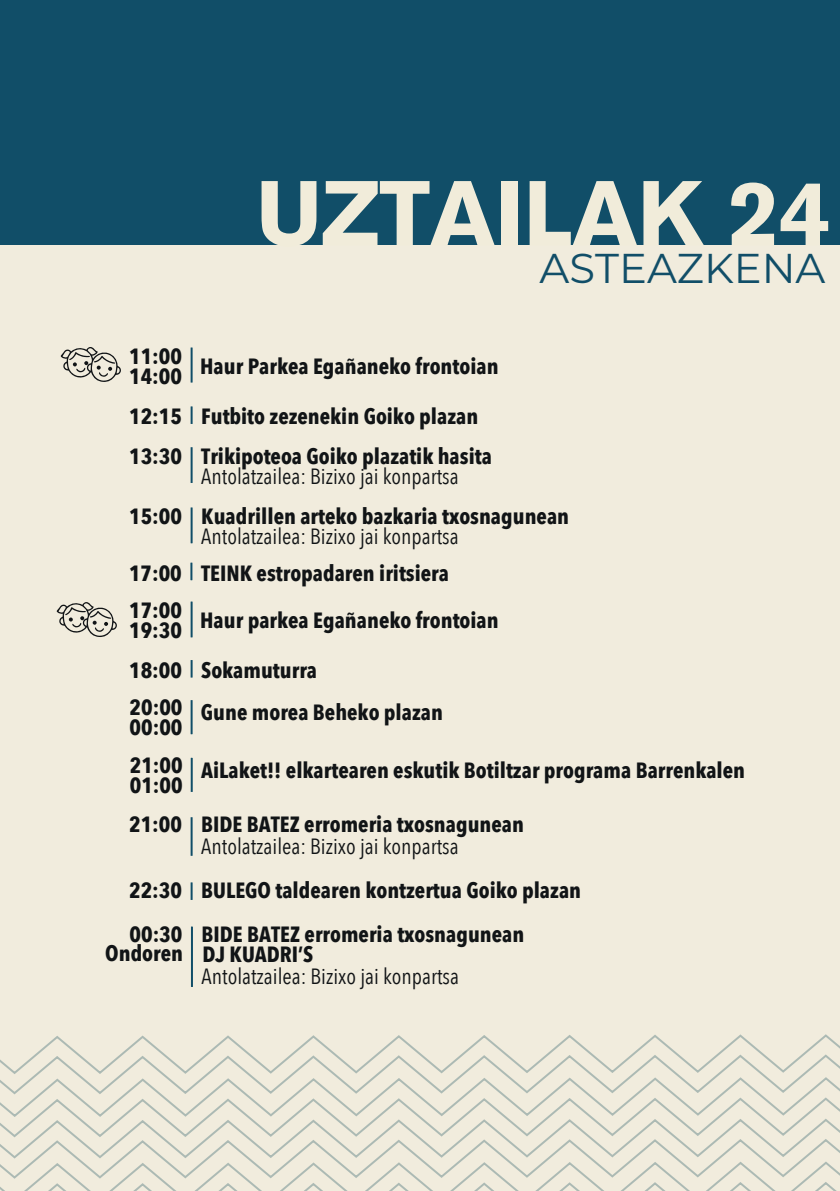
<style>
.page{position:relative;width:840px;height:1191px;background:#fff}
.page>*{position:absolute;margin:0;border:0;box-sizing:border-box;transform-origin:0 0}
.t1{font:700 91px "Akzidenz Grotesk BQ";color:#f1ecda}
.t2{font:41.6px "Montserrat";color:#114e68}
.t3{font:700 22px/20px "Avenir Next Condensed";color:#111416}
.t4{font:22px "Avenir Next Condensed";color:#111416}
</style>
<div class="page">
<div style="left:0;top:0;width:839px;height:1191px;background:#f1ecdd"></div>
<svg style="left:61px;top:347px;width:60px;height:35px"></svg>
<svg style="left:57px;top:602px;width:60px;height:35px"></svg>
<hr style="left:190px;top:347px;width:2px;height:35px;background:#114e68">
<svg style="left:190px;top:406px;width:2px;height:18px"></svg>
<hr style="left:190px;top:447px;width:2px;height:36px;background:#114e68">
<hr style="left:190px;top:507px;width:2px;height:36px;background:#114e68">
<hr style="left:190px;top:601px;width:2px;height:36px;background:#114e68">
<svg style="left:190px;top:660px;width:2px;height:17px"></svg>
<svg style="left:190px;top:882px;width:2px;height:18px"></svg>
<hr style="left:190px;top:817px;width:2px;height:38px;background:#114e68">
<div style="left:0;top:0;width:839px;height:245px;background:#114e68"></div>
<svg style="left:0;top:1034px;width:839px;height:157px"></svg>
<hr style="left:190px;top:700px;width:2px;height:34px;background:#114e68">
<svg style="left:190px;top:562px;width:2px;height:18px"></svg>
<hr style="left:191px;top:758px;width:2px;height:34px;background:#114e68">
<hr style="left:191px;top:926px;width:2px;height:61px;background:#114e68">
<h1 class="t1" style="left:256px;top:161px;width:576px">UZTAILAK 24</h1>
<h2 class="t2" style="left:539px;top:240px;width:287px">ASTEAZKENA</h2>
<p class="t3" style="left:129px;top:346px;width:54px">11:00<br>14:00</p>
<p class="t3" style="left:129px;top:396px;width:364px;line-height:40px">12:15 Futbito zezenekin Goiko plazan<br>13:30 Trikipoteoa Goiko plazatik hasita</p>
<p class="t4" style="left:201px;top:457px;width:259px">Antolatzailea: Bizixo jai konpartsa</p>
<p class="t3" style="left:129px;top:506px;width:441px">15:00 Kuadrillen arteko bazkaria txosnagunean</p>
<p class="t4" style="left:201px;top:517px;width:259px">Antolatzailea: Bizixo jai konpartsa</p>
<p class="t3" style="left:200px;top:356px;width:300px">Haur Parkea Egañaneko frontoian</p>
<p class="t3" style="left:129px;top:563px;width:321px">17:00 TEINK estropadaren iritsiera</p>
<p class="t3" style="left:129px;top:600px;width:54px">17:00<br>19:30</p>
<p class="t3" style="left:129px;top:660px;width:189px">18:00 Sokamuturra</p>
<p class="t3" style="left:200px;top:610px;width:300px">Haur parkea Egañaneko frontoian</p>
<p class="t3" style="left:130px;top:697px;width:54px">20:00<br>00:00</p>
<p class="t3" style="left:201px;top:702px;width:243px">Gune morea Beheko plazan</p>
<p class="t3" style="left:130px;top:754px;width:54px">21:00<br>01:00</p>
<p class="t3" style="left:201px;top:760px;width:545px">AiLaket!! elkartearen eskutik Botiltzar programa Barrenkalen</p>
<p class="t3" style="left:129px;top:814px;width:396px">21:00 BIDE BATEZ erromeria txosnagunean</p>
<p class="t4" style="left:201px;top:827px;width:259px">Antolatzailea: Bizixo jai konpartsa</p>
<p class="t3" style="left:129px;top:880px;width:453px">22:30 BULEGO taldearen kontzertua Goiko plazan</p>
<p class="t3" style="left:129px;top:923px;width:396px">00:30 BIDE BATEZ erromeria txosnagunean</p>
<p class="t4" style="left:201px;top:957px;width:259px">Antolatzailea: Bizixo jai konpartsa</p>
<p class="t3" style="left:105px;top:944px;width:209px">Ondoren DJ KUADRI’S</p>
</div>
